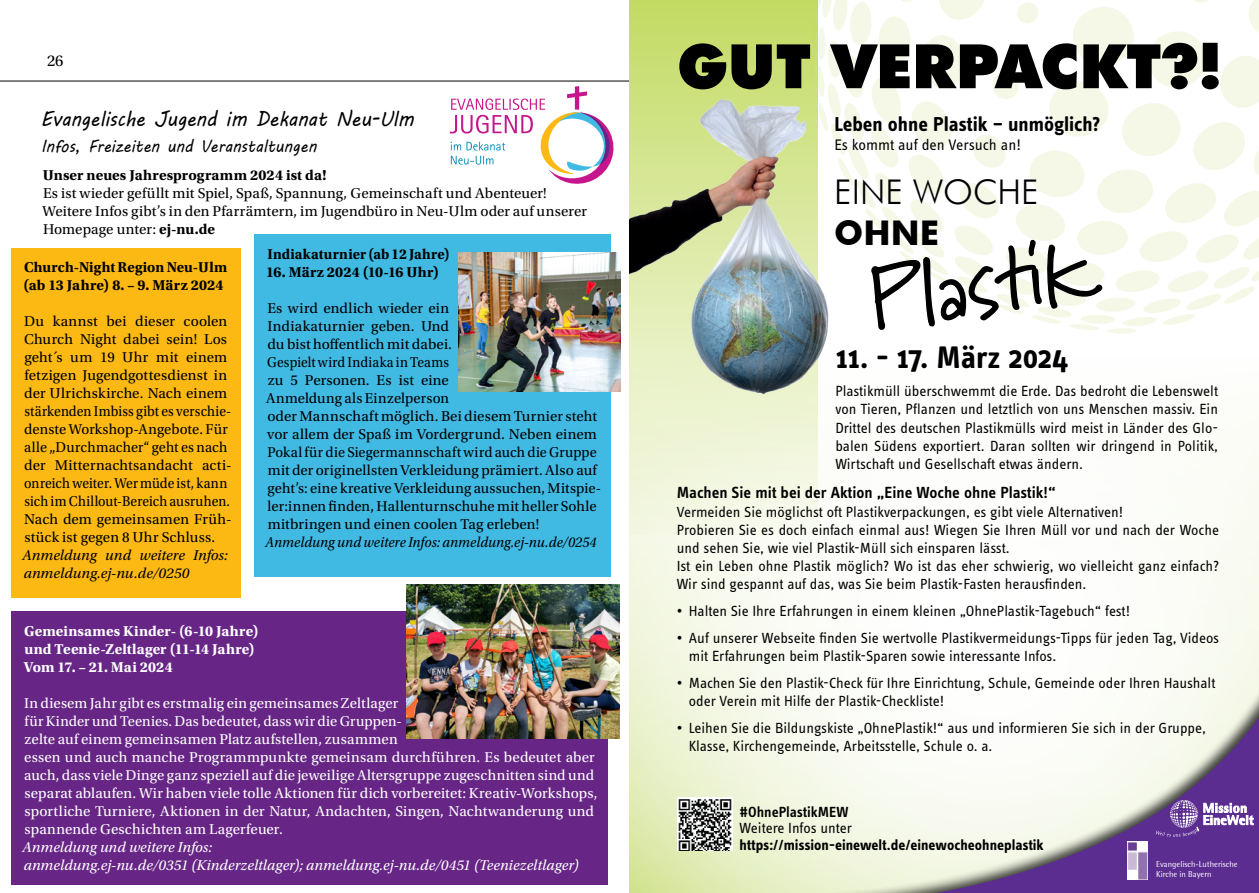
<style>
.page{position:relative;width:1259px;height:893px;background:#fff}
.page>*{position:absolute;margin:0;border:0;box-sizing:border-box;transform-origin:0 0}
.t1{font:900 61.35px "Futura BT";color:#000}
.t2{font:300 34.05px/40.8px "Futura BT";color:#000}
.t3{font:700 32.25px "Info OT Text";letter-spacing:-.005em;color:#000}
.KontaktNEW_Headline{font:21px "MV Boli";color:#000;scale:.9 1}
.t4{font:700 20.85px "Info OT Text";color:#000}
.KontaktNEW_HeadlineSub{font:17.25px "MV Boli";color:#000;scale:.9 1}
.t5{font:600 16.65px "Info OT Text";color:#000}
.t6{font:16.5px "Utopia Std";color:#000}
.t7{font:15.75px "Info OT Text";color:#000}
.t8{font:15.15px/18.1px "Info OT Text";color:#000}
.t9{font:700 15.15px/16.6px "Info OT Text";color:#000}
.KontaktNEW_Basis{font:15px/18px "Utopia Std";letter-spacing:.005em;color:#000}
.KontaktNEW_Basis-2{font:15px/18px "Utopia Std";letter-spacing:.01em;color:#fff}
.KontaktNEW_Basis-3{font:italic 15px "Utopia Std";letter-spacing:.005em;color:#fff}
.KontaktNEW_BasisHead{font:700 15px/18px "Utopia Std";letter-spacing:.01em;color:#000}
.KontaktNEW_BasisHead-2{font:700 15px "Utopia Std";letter-spacing:.005em;color:#fff}
.KontaktNEW_Basis-4{font:italic 15px/18px "Utopia Std";letter-spacing:.005em;color:#000}
.KontaktNEW_Basis-5{font:italic 15px "Utopia Std";letter-spacing:.005em;color:#000;scale:.93 1}
.KontaktNEW_BasisHead-3{font:700 15px "Utopia Std";letter-spacing:.01em;color:#000;scale:.96 1}
.t10{font:8.55px/10.2px "Rotis Semi Sans";color:#fff}
.s1{font-weight:700}
.s2{font-weight:600}
.s3{font-weight:400}
</style>
<div class="page">
<svg style="left:450px;top:86px;width:164px;height:98px"></svg>
<div style="left:11px;top:248px;width:230px;height:349px;background:#fdb913"></div>
<div style="left:254px;top:234px;width:356px;height:342px;background:#40b9e3"></div>
<div style="left:11px;top:611px;width:596px;height:274px;background:#672686"></div>
<img style="left:458px;top:252px;width:163px;height:140px">
<img style="left:407px;top:585px;width:212px;height:154px">
<hr style="left:0;top:81px;width:711px;height:1px;background:#000">
<svg style="left:629px;top:400px;width:630px;height:493px"></svg>
<svg style="left:629px;top:0;width:188px;height:535px;background:#e7f0c4"></svg>
<div style="left:811px;top:646px;width:448px;height:247px;background:#000;opacity:.75"></div>
<svg style="left:822px;top:658px;width:437px;height:235px;fill:#f8faf0"></svg>
<svg style="left:1155px;top:800px;width:98px;height:37px;background:#8462aa"></svg>
<img style="left:1128px;top:842px;width:19px;height:38px">
<img style="left:629px;top:83px;width:198px;height:317px">
<svg style="left:710px;top:0;width:549px;height:334px"></svg>
<img style="left:677px;top:797px;width:55px;height:54px">
<p class="t1" style="left:677px;top:29px;width:546px">GUT VERPACKT?!</p>
<p class="t4" style="left:834px;top:111px;width:267px">Leben ohne Plastik – unmöglich?</p>
<p class="t7" style="left:834px;top:135px;width:188px">Es kommt auf den Versuch an!</p>
<p class="t6" style="left:47px;top:52px;width:18px">26</p>
<p class="t6" style="left:1195px;top:52px;width:18px">27</p>
<p class="KontaktNEW_Headline" style="left:41px;top:104px;width:416px">Evangelische Jugend im Dekanat Neu-Ulm</p>
<p class="KontaktNEW_HeadlineSub" style="left:41px;top:134px;width:307px">Infos, Freizeiten und Veranstaltungen</p>
<p class="KontaktNEW_BasisHead" style="left:43px;top:166px;width:285px">Unser neues Jahresprogramm 2024 ist da!</p>
<p class="KontaktNEW_Basis" style="left:43px;top:184px;width:505px">Es ist wieder gefüllt mit Spiel, Spaß, Spannung, Gemeinschaft und Abenteuer!</p>
<p class="KontaktNEW_Basis" style="left:43px;top:202px;width:546px">Weitere Infos gibt’s in den Pfarrämtern, im Jugendbüro in Neu-Ulm oder auf unserer<br>Homepage unter: <span class="s1">ej-nu.de</span></p>
<p class="KontaktNEW_BasisHead" style="left:24px;top:259px;width:205px">Church-Night Region Neu-Ulm (ab 13 Jahre) 8. – 9. März 2024</p>
<p class="KontaktNEW_Basis" style="left:24px;top:313px;width:209px">Du kannst bei dieser coolen<br>Church Night dabei sein! Los geht´s um 19 Uhr mit einem fetzigen Jugendgottesdienst in der Ulrichskirche. Nach einem stärkenden Imbiss gibt es verschie&shy;denste Workshop-Angebote. Für alle „Durchmacher“ geht es nach der Mitternachtsandacht acti&shy;onreich weiter. Wer müde ist, kann sich im Chillout-Bereich ausruhen.<br>Nach dem gemeinsamen Früh&shy;stück ist gegen 8 Uhr Schluss.</p>
<p class="KontaktNEW_Basis-4" style="left:22px;top:547px;width:207px">Anmeldung und weitere Infos: anmeldung.ej-nu.de/0250</p>
<p class="t2" style="left:834px;top:172px;width:206px">EINE WOCHE<br><span class="s1">OHNE</span></p>
<p class="KontaktNEW_BasisHead-3" style="left:267px;top:245px;width:191px">Indiakaturnier (ab 12 Jahre)</p>
<p class="KontaktNEW_BasisHead" style="left:266px;top:263px;width:174px">16. März 2024 (10-16 Uhr)</p>
<p class="KontaktNEW_Basis" style="left:266px;top:299px;width:336px">Es wird endlich wieder ein<br>Indiakaturnier geben. Und<br>du bist hoffentlich mit dabei.<br>Gespielt wird Indiaka in Teams<br>zu 5 Personen. Es ist eine<br>Anmeldung als Einzelperson<br>oder Mannschaft möglich. Bei diesem Turnier steht vor allem der Spaß im Vordergrund. Neben einem Pokal für die Siegermannschaft wird auch die Gruppe mit der originellsten Verkleidung prämiert. Also auf geht’s: eine kreative Verkleidung aussuchen, Mitspie&shy;ler:innen finden, Hallenturnschuhe mit heller Sohle mitbringen und einen coolen Tag erleben!</p>
<p class="KontaktNEW_Basis-5" style="left:265px;top:534px;width:358px">Anmeldung und weitere Infos: anmeldung.ej-nu.de/0254</p>
<p class="t3" style="left:835px;top:337px;width:234px">11. - 17. März 2024</p>
<p class="t8" style="left:835px;top:382px;width:384px;text-align:justify">Plastikmüll überschwemmt die Erde. Das bedroht die Lebenswelt von Tieren, Pflanzen und letztlich von uns Menschen massiv. Ein Drittel des deutschen Plastikmülls wird meist in Länder des Glo&shy;balen Südens exportiert. Daran sollten wir dringend in Politik, Wirtschaft und Gesellschaft etwas ändern.</p>
<p class="t5" style="left:677px;top:482px;width:380px">Machen Sie mit bei der Aktion „Eine Woche ohne Plastik!“</p>
<p class="t8" style="left:677px;top:502px;width:544px">Vermeiden Sie möglichst oft Plastikverpackungen, es gibt viele Alternativen!<br>Probieren Sie es doch einfach einmal aus! Wiegen Sie Ihren Müll vor und nach der Woche und sehen Sie, wie viel Plastik-Müll sich einsparen lässt.<br>Ist ein Leben ohne Plastik möglich? Wo ist das eher schwierig, wo vielleicht ganz einfach?<br>Wir sind gespannt auf das, was Sie beim Plastik-Fasten herausfinden.</p>
<p class="t8" style="left:677px;top:602px;width:455px">• Halten Sie Ihre Erfahrungen in einem kleinen „OhnePlastik-Tagebuch“ fest!</p>
<p class="t8" style="left:689px;top:628px;width:532px;text-indent:-12px">• Auf unserer Webseite finden Sie wertvolle Plastikvermeidungs-Tipps für jeden Tag, Videos mit Erfahrungen beim Plastik-Sparen sowie interessante Infos.</p>
<p class="t8" style="left:689px;top:673px;width:528px;text-indent:-12px">• Machen Sie den Plastik-Check für Ihre Einrichtung, Schule, Gemeinde oder Ihren Haushalt oder Verein mit Hilfe der Plastik-Checkliste!</p>
<p class="t8" style="left:689px;top:718px;width:518px;text-indent:-12px">• Leihen Sie die Bildungskiste „OhnePlastik!“ aus und informieren Sie sich in der Gruppe,<br>Klasse, Kirchengemeinde, Arbeitsstelle, Schule o. a.</p>
<p class="KontaktNEW_BasisHead-2" style="left:24px;top:622px;width:236px">Gemeinsames Kinder- (6-10 Jahre)</p>
<p class="KontaktNEW_BasisHead-2" style="left:25px;top:640px;width:231px">und Teenie-Zeltlager (11-14 Jahre)</p>
<p class="KontaktNEW_BasisHead-2" style="left:24px;top:658px;width:150px">Vom 17. – 21. Mai 2024</p>
<p class="KontaktNEW_Basis-2" style="left:24px;top:694px;width:575px">In diesem Jahr gibt es erstmalig ein gemeinsames Zeltlager<br>für Kinder und Teenies. Das bedeutet, dass wir die Gruppen-<br>zelte auf einem gemeinsamen Platz aufstellen, zusammen<br>essen und auch manche Programmpunkte gemeinsam durchführen. Es bedeutet aber auch, dass viele Dinge ganz speziell auf die jeweilige Altersgruppe zugeschnitten sind und separat ablaufen. Wir haben viele tolle Aktionen für dich vorbereitet: Kreativ-Workshops, sportliche Turniere, Aktionen in der Natur, Andachten, Singen, Nachtwanderung und spannende Geschichten am Lagerfeuer.</p>
<p class="KontaktNEW_Basis-3" style="left:22px;top:839px;width:192px">Anmeldung und weitere Infos:</p>
<p class="KontaktNEW_Basis-3" style="left:24px;top:857px;width:556px">anmeldung.ej-nu.de/0351 (Kinderzeltlager); anmeldung.ej-nu.de/0451 (Teeniezeltlager)</p>
<p class="t9" style="left:739px;top:803px;width:306px"><span class="s2">#OhnePlastikMEW<br></span><span class="s3">Weitere Infos unter </span>https://mission-einewelt.de/einewocheohneplastik</p>
<p class="t10" style="left:1156px;top:859px;width:83px">Evangelisch-Lutherische<br>Kirche in Bayern</p>
</div>
